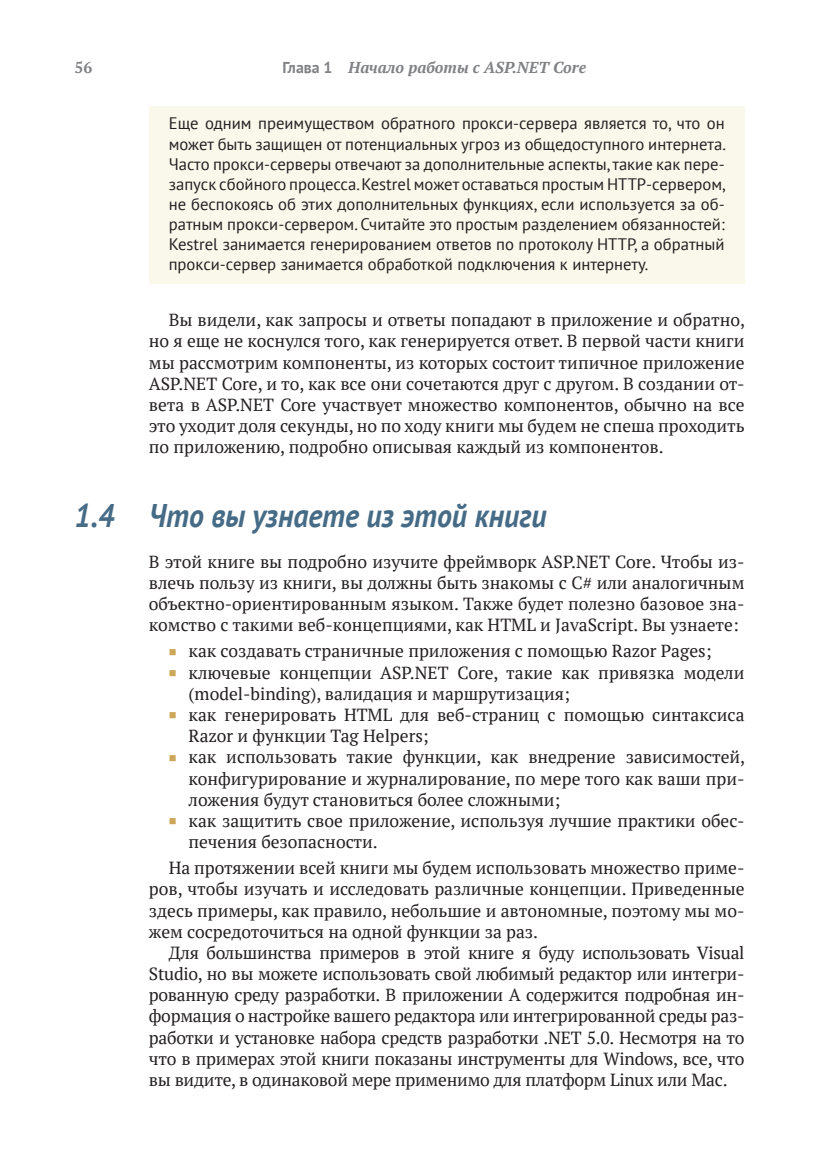
<style>
.page{position:relative;width:819px;height:1166px;background:#fff}
.page>*{position:absolute;margin:0;border:0;box-sizing:border-box;transform-origin:0 0}
.t1{font:italic 700 32.73px "PT Sans";color:#466b86;scale:.91 1}
.t2{font:17.5px/21.2px "PT Serif";color:#231f20;text-align:justify}
.t3{font:16.62px/20.1px "PT Sans";color:#231f20;text-align:justify}
.t4{font:italic 700 15.75px "PT Serif";color:#808285}
.t5{font:700 15.75px "PT Serif";color:#808285}
.s1{font-family:"PT Sans";font-style:normal}
</style>
<div class="page">
<div style="left:149px;top:107px;width:595px;height:177px;background:#f9f8eb"></div>
<p class="t5" style="left:74px;top:57px;width:19px">56</p>
<p class="t4" style="left:282px;top:57px;width:305px"><span class="s1">Глава 1</span> Начало работы с ASP.NET Core</p>
<p class="t3" style="left:169px;top:113px;width:558px">Еще одним преимуществом обратного прокси-сервера является то, что он может быть защищен от потенциальных угроз из общедоступного интернета.<br>Часто прокси-серверы отвечают за дополнительные аспекты, такие как пере&shy;запуск сбойного процесса. Kestrel может оставаться простым HTTP-сервером, не беспокоясь об этих дополнительных функциях, если используется за об&shy;ратным прокси-сервером. Считайте это простым разделением обязанностей:<br>Kestrel занимается генерированием ответов по протоколу HTTP, а обратный прокси-сервер занимается обработкой подключения к интернету.</p>
<p class="t2" style="left:149px;top:309px;width:597px;text-indent:20px">Вы видели, как запросы и ответы попадают в приложение и обратно, но я еще не коснулся того, как генерируется ответ. В первой части книги мы рассмотрим компоненты, из которых состоит типичное приложение ASP.NET Core, и то, как все они сочетаются друг с другом. В создании от&shy;вета в ASP.NET Core участвует множество компонентов, обычно на все это уходит доля секунды, но по ходу книги мы будем не спеша проходить по приложению, подробно описывая каждый из компонентов.</p>
<p class="t1" style="left:74px;top:494px;width:520px">1.4 Что вы узнаете из этой книги</p>
<p class="t2" style="left:149px;top:551px;width:597px">В этой книге вы подробно изучите фреймворк ASP.NET Core. Чтобы из&shy;влечь пользу из книги, вы должны быть знакомы с C# или аналогичным объектно-ориентированным языком. Также будет полезно базовое зна&shy;комство с такими веб-концепциями, как HTML и JavaScript. Вы узнаете:</p>
<p class="t2" style="left:189px;top:640px;width:558px;text-align:left">как создавать страничные приложения с помощью Razor Pages; ключевые концепции ASP.NET Core, такие как привязка модели (model-binding), валидация и маршрутизация;<br>как генерировать HTML для веб-страниц с помощью синтаксиса Razor и функции Tag Helpers;<br>как использовать такие функции, как внедрение зависимостей, конфигурирование и журналирование, по мере того как ваши при&shy;ложения будут становиться более сложными;<br>как защитить свое приложение, используя лучшие практики обес&shy;печения безопасности.</p>
<p class="t2" style="left:169px;top:857px;width:577px">На протяжении всей книги мы будем использовать множество приме-</p>
<p class="t2" style="left:149px;top:878px;width:597px">ров, чтобы изучать и исследовать различные концепции. Приведенные</p>
<p class="t2" style="left:149px;top:899px;width:597px">здесь примеры, как правило, небольшие и автономные, поэтому мы мо-</p>
<p class="t2" style="left:149px;top:921px;width:390px">жем сосредоточиться на одной функции за раз.</p>
<p class="t2" style="left:169px;top:942px;width:577px">Для большинства примеров в этой книге я буду использовать Visual</p>
<p class="t2" style="left:149px;top:963px;width:597px">Studio, но вы можете использовать свой любимый редактор или интегри-</p>
<p class="t2" style="left:149px;top:984px;width:597px">рованную среду разработки. В приложении A содержится подробная ин-</p>
<p class="t2" style="left:149px;top:1005px;width:597px">формация о настройке вашего редактора или интегрированной среды раз-</p>
<p class="t2" style="left:149px;top:1026px;width:597px">работки и установке набора средств разработки .NET 5.0. Несмотря на то</p>
<p class="t2" style="left:149px;top:1048px;width:597px">что в примерах этой книги показаны инструменты для Windows, все, что</p>
<p class="t2" style="left:149px;top:1069px;width:580px">вы видите, в одинаковой мере применимо для платформ Linux или Mac.</p>
</div>
